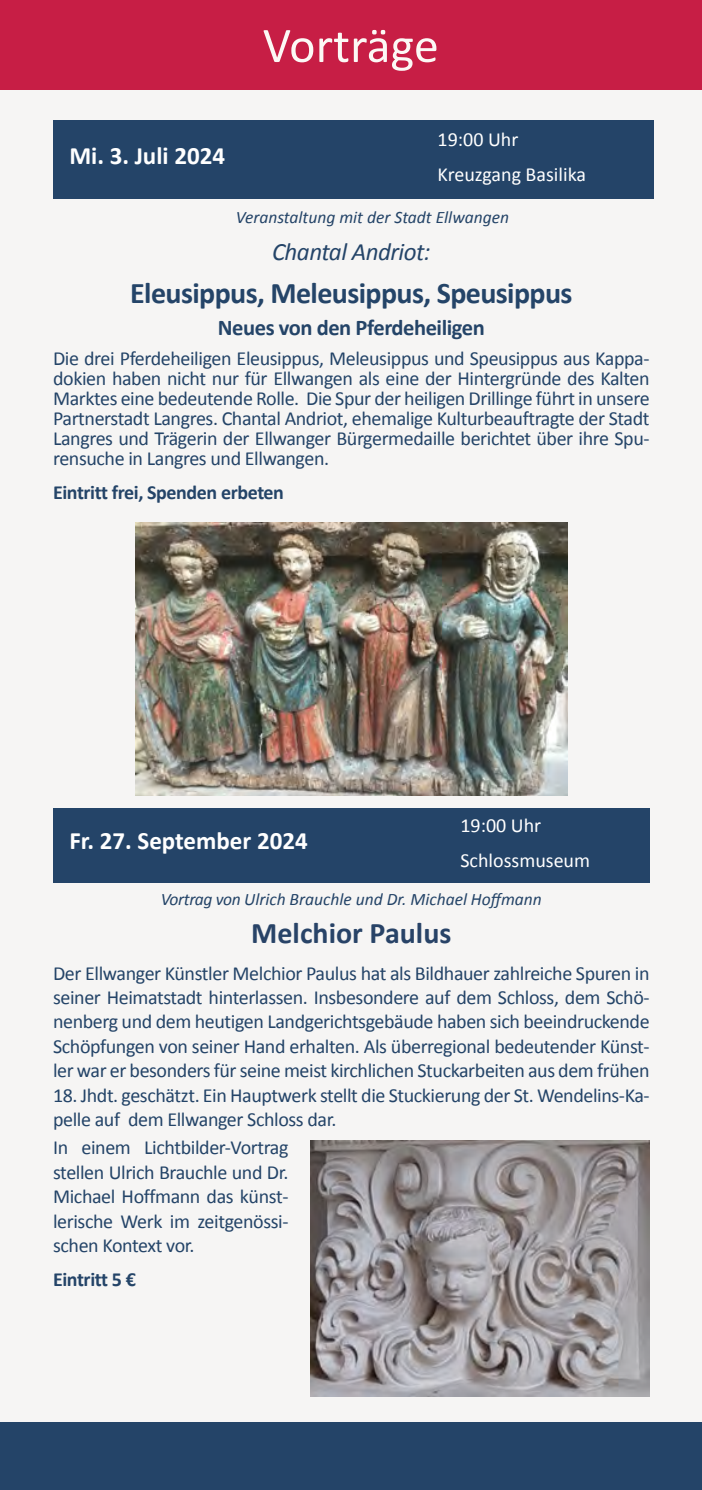
<style>
.page{position:relative;width:702px;height:1490px;background:#fff}
.page>*{position:absolute;margin:0;border:0;box-sizing:border-box;transform-origin:0 0}
.t1{font:50px "Calibri";color:#fcf8f5}
.t2{font:700 30px "Calibri";letter-spacing:-.02em;color:#244468}
.t3{font:700 30px "Calibri";color:#284367}
.t4{font:700 25px "Calibri";color:#fff}
.t5{font:italic 25px "Calibri";letter-spacing:-.02em;color:#244468}
.t6{font:700 22.5px "Calibri";letter-spacing:-.02em;color:#244468}
.t7{font:20px/24.5px "Calibri";letter-spacing:-.02em;color:#244468;text-align:justify}
.t8{font:20px/35px "Calibri";color:#fff}
.t9{font:700 20px "Calibri";letter-spacing:-.02em;color:#244468}
.t10{font:italic 17.5px "Calibri";color:#234367}
</style>
<div class="page">
<div style="left:0;top:30px;width:702px;height:1404px;background:#f6f5f4"></div>
<div style="left:0;top:0;width:702px;height:90px;background:#c71e45"></div>
<div style="left:0;top:1421px;width:702px;height:68px;background:#244468"></div>
<div style="left:53px;top:120px;width:600px;height:78px;background:#244468"></div>
<div style="left:53px;top:808px;width:596px;height:75px;background:#244468"></div>
<img style="left:311px;top:1140px;width:338px;height:256px">
<img style="left:135px;top:522px;width:432px;height:274px">
<p class="t4" style="left:69px;top:146px;width:157px">Mi. 3. Juli 2024</p>
<h1 class="t1" style="left:263px;top:24px;width:178px">Vorträge</h1>
<p class="t8" style="left:437px;top:123px;width:150px">19:00 Uhr<br>Kreuzgang Basilika</p>
<p class="t10" style="left:236px;top:209px;width:275px">Veranstaltung mit der Stadt Ellwangen</p>
<p class="t5" style="left:272px;top:241px;width:160px">Chantal Andriot:</p>
<h2 class="t2" style="left:130px;top:280px;width:444px">Eleusippus, Meleusippus, Speusippus</h2>
<p class="t6" style="left:218px;top:318px;width:268px">Neues von den Pferdeheiligen</p>
<p class="t7" style="left:53px;top:350px;width:598px;line-height:20px">Die drei Pferdeheiligen Eleusippus, Meleusippus und Speusippus aus Kappa&shy;dokien haben nicht nur für Ellwangen als eine der Hintergründe des Kalten Marktes eine bedeutende Rolle. Die Spur der heiligen Drillinge führt in unsere Partnerstadt Langres. Chantal Andriot, ehemalige Kulturbeauftragte der Stadt Langres und Trägerin der Ellwanger Bürgermedaille berichtet über ihre Spu&shy;rensuche in Langres und Ellwangen.</p>
<p class="t9" style="left:53px;top:484px;width:232px">Eintritt frei, Spenden erbeten</p>
<p class="t8" style="left:460px;top:810px;width:131px">19:00 Uhr<br>Schlossmuseum</p>
<p class="t10" style="left:161px;top:892px;width:383px">Vortrag von Ulrich Brauchle und Dr. Michael Hoffmann</p>
<h2 class="t3" style="left:251px;top:920px;width:202px">Melchior Paulus</h2>
<p class="t7" style="left:53px;top:962px;width:598px">Der Ellwanger Künstler Melchior Paulus hat als Bildhauer zahlreiche Spuren in seiner Heimatstadt hinterlassen. Insbesondere auf dem Schloss, dem Schö&shy;nenberg und dem heutigen Landgerichtsgebäude haben sich beeindruckende Schöpfungen von seiner Hand erhalten. Als überregional bedeutender Künst&shy;ler war er besonders für seine meist kirchlichen Stuckarbeiten aus dem frühen</p>
<p class="t7" style="left:53px;top:1084px;width:598px">18. Jhdt. geschätzt. Ein Hauptwerk stellt die Stuckierung der St. Wendelins-Ka&shy;pelle auf dem Ellwanger Schloss dar.</p>
<p class="t4" style="left:69px;top:829px;width:240px">Fr. 27. September 2024</p>
<p class="t7" style="left:53px;top:1137px;width:237px">In einem Lichtbilder-Vortrag stellen Ulrich Brauchle und Dr.<br>Michael Hoffmann das künst&shy;lerische Werk im zeitgenössi&shy;schen Kontext vor.</p>
<p class="t9" style="left:53px;top:1271px;width:84px">Eintritt 5 €</p>
</div>
